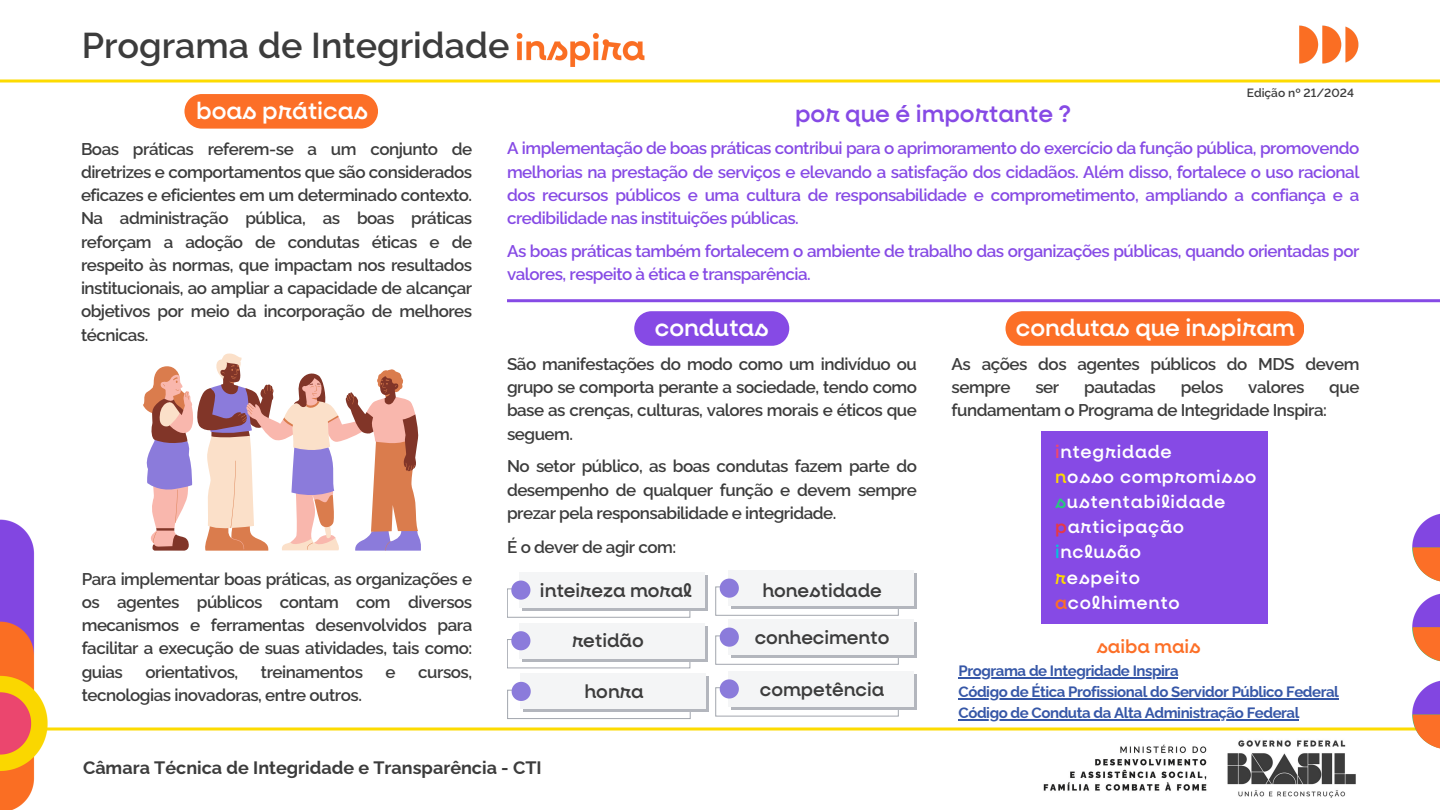
<style>
.page{position:relative;width:1440px;height:810px;background:#fff}
.page>*{position:absolute;margin:0;border:0;box-sizing:border-box;transform-origin:0 0}
.t1{font:600 36px "Rawline";color:#3c3c3c}
.t2{font:500 24px "Neulis";color:#fff}
.t3{font:500 24px "Neulis";color:#864ae5}
.t4{font:500 19px "Neulis";color:#3c3c3c}
.t5{font:500 19px "Neulis";color:#fc6f27}
.t6{font:500 18.3px/25.2px "Neulis";letter-spacing:.045em;color:#fff}
.t7{font:700 18px "Rawline";color:#3c3c3c}
.t8{font:600 17px/23.2px "Rawline";letter-spacing:-.025em;color:#3c3c3c;text-align:justify}
.t9{font:600 17px/23.3px "Rawline";letter-spacing:-.025em;color:#864ae5;text-align:justify}
.t10{font:700 15px "Rawline";letter-spacing:-.025em;color:#3657a7}
.t11{font:600 12px "Rawline";color:#3c3c3c}
.s1{color:#ef476e}
.s2{color:#fddb00}
.s3{color:#26cd7b}
.s4{color:#e63946}
.s5{color:#04c2dc}
.s6{color:#fc6f27}
</style>
<div class="page">
<hr style="left:0;top:80px;width:1440px;height:2px;background:#fddb00">
<img style="left:1043px;top:740px;width:313px;height:58px">
<img style="left:516px;top:33px;width:129px;height:33px">
<hr style="left:0;top:728px;width:1440px;height:2px;background:#fddb00">
<img style="left:1299px;top:25px;width:60px;height:39px">
<img style="left:0;top:519px;width:55px;height:291px">
<svg style="left:143px;top:353px;width:278px;height:198px"></svg>
<svg style="left:153px;top:365px;width:261px;height:186px"></svg>
<hr style="left:507px;top:299px;width:933px;height:3px;background:#864ae5">
<img style="left:1412px;top:598px;width:28px;height:37px">
<svg style="left:1413px;top:627px;width:27px;height:35px"></svg>
<img style="left:1397px;top:680px;width:43px;height:51px">
<svg style="left:1413px;top:715px;width:27px;height:34px"></svg>
<img style="left:1412px;top:513px;width:28px;height:85px">
<svg style="left:1413px;top:547px;width:27px;height:37px"></svg>
<div style="left:507px;top:589px;width:183px;height:29px;border:1px solid #a2a6ae"></div>
<div style="left:523px;top:575px;width:185px;height:36px;background:#b3b6bd"></div>
<div style="left:520px;top:572px;width:185px;height:36px;background:#f4f5f6"></div>
<svg style="left:511px;top:581px;width:19px;height:19px"></svg>
<div style="left:1042px;top:431px;width:226px;height:193px;background:#864ae5"></div>
<svg style="left:184px;top:94px;width:194px;height:35px;background:#fc7632"></svg>
<svg style="left:634px;top:311px;width:155px;height:35px;background:#8d54e6"></svg>
<svg style="left:1006px;top:311px;width:298px;height:35px;background:#fc732e"></svg>
<div style="left:715px;top:587px;width:184px;height:29px;border:1px solid #a2a6ae"></div>
<div style="left:731px;top:573px;width:185px;height:36px;background:#b3b6bd"></div>
<div style="left:728px;top:570px;width:185px;height:36px;background:#f4f5f6"></div>
<svg style="left:720px;top:579px;width:19px;height:19px"></svg>
<div style="left:507px;top:639px;width:183px;height:29px;border:1px solid #a2a6ae"></div>
<div style="left:523px;top:626px;width:185px;height:36px;background:#b3b6bd"></div>
<div style="left:520px;top:623px;width:185px;height:36px;background:#f4f5f6"></div>
<svg style="left:511px;top:631px;width:19px;height:19px"></svg>
<div style="left:715px;top:636px;width:184px;height:29px;border:1px solid #a2a6ae"></div>
<div style="left:731px;top:622px;width:185px;height:36px;background:#b3b6bd"></div>
<div style="left:728px;top:619px;width:185px;height:36px;background:#f4f5f6"></div>
<svg style="left:720px;top:628px;width:19px;height:19px"></svg>
<div style="left:507px;top:690px;width:183px;height:29px;border:1px solid #a2a6ae"></div>
<div style="left:523px;top:676px;width:185px;height:36px;background:#b3b6bd"></div>
<div style="left:520px;top:673px;width:185px;height:36px;background:#f4f5f6"></div>
<svg style="left:512px;top:682px;width:19px;height:19px"></svg>
<div style="left:715px;top:687px;width:184px;height:29px;border:1px solid #a2a6ae"></div>
<div style="left:731px;top:674px;width:185px;height:36px;background:#b3b6bd"></div>
<div style="left:728px;top:671px;width:185px;height:36px;background:#f4f5f6"></div>
<svg style="left:720px;top:679px;width:19px;height:20px"></svg>
<hr style="left:958px;top:677px;width:220px;height:2px;background:#3657a7">
<hr style="left:958px;top:698px;width:381px;height:2px;background:#3657a7">
<hr style="left:958px;top:719px;width:341px;height:2px;background:#3657a7">
<p class="t1" style="left:82px;top:18px;width:429px">Programa de Integridade</p>
<h4 class="t2" style="left:196px;top:96px;width:173px">boas práticas</h4>
<h2 class="t8" style="left:81px;top:136px;width:393px">Boas práticas referem-se a um conjunto de diretrizes e comportamentos que são considerados eficazes e eficientes em um determinado contexto.<br>Na administração pública, as boas práticas reforçam a adoção de condutas éticas e de respeito às normas, que impactam nos resultados institucionais, ao ampliar a capacidade de alcançar objetivos por meio da incorporação de melhores técnicas.</h2>
<p class="t8" style="left:82px;top:566px;width:392px">Para implementar boas práticas, as organizações e os agentes públicos contam com diversos mecanismos e ferramentas desenvolvidos para facilitar a execução de suas atividades, tais como: guias</p>
<p class="t8" style="left:145px;top:659px;width:94px">orientativos,</p>
<p class="t8" style="left:261px;top:659px;width:104px">treinamentos</p>
<p class="t8" style="left:386px;top:659px;width:12px">e</p>
<p class="t8" style="left:418px;top:659px;width:55px">cursos,</p>
<p class="t8" style="left:82px;top:682px;width:282px">tecnologias inovadoras, entre outros.</p>
<h4 class="t11" style="left:1247px;top:83px;width:109px">Edição nº 21/2024</h4>
<h2 class="t3" style="left:795px;top:99px;width:277px">por que é importante ?</h2>
<h4 class="t9" style="left:507px;top:135px;width:854px">A implementação de boas práticas contribui para o aprimoramento do exercício da função pública, promovendo melhorias na prestação de serviços e elevando a satisfação dos cidadãos. Além disso, fortalece o uso racional dos recursos públicos e uma cultura de responsabilidade e comprometimento, ampliando a confiança e a credibilidade nas instituições públicas.</h4>
<p class="t9" style="left:507px;top:238px;width:854px">As boas práticas também fortalecem o ambiente de trabalho das organizações públicas, quando orientadas por valores, respeito à ética e transparência.</p>
<h4 class="t2" style="left:655px;top:313px;width:115px">condutas</h4>
<h4 class="t8" style="left:507px;top:350px;width:411px">São manifestações do modo como um indivíduo ou grupo se comporta perante a sociedade, tendo como base as crenças, culturas, valores morais e éticos que seguem.</h4>
<h3 class="t8" style="left:507px;top:453px;width:411px">No setor público, as boas condutas fazem parte do desempenho de qualquer função e devem sempre prezar pela responsabilidade e integridade.</h3>
<p class="t2" style="left:1016px;top:313px;width:280px">condutas que inspiram</p>
<p class="t8" style="left:952px;top:350px;width:409px">As ações dos agentes públicos do MDS devem sempre</p>
<p class="t8" style="left:1035px;top:374px;width:25px">ser</p>
<p class="t8" style="left:1084px;top:374px;width:73px">pautadas</p>
<p class="t8" style="left:1181px;top:374px;width:44px">pelos</p>
<p class="t8" style="left:1248px;top:374px;width:58px">valores</p>
<p class="t8" style="left:1329px;top:374px;width:32px">que</p>
<p class="t8" style="left:952px;top:397px;width:377px">fundamentam o Programa de Integridade Inspira:</p>
<h2 class="t6" style="left:1055px;top:439px;width:203px"><span class="s1">i</span>ntegridade<br><span class="s2">n</span>osso compromisso <span class="s3">s</span>ustentabilidade <span class="s4">p</span>articipação <span class="s5">i</span>nclusão<br><span class="s2">r</span>espeito <span class="s6">a</span>colhimento</h2>
<p class="t8" style="left:507px;top:534px;width:170px">É o dever de agir com:</p>
<h4 class="t4" style="left:540px;top:578px;width:153px">inteireza moral</h4>
<h4 class="t4" style="left:762px;top:578px;width:121px">honestidade</h4>
<p class="t4" style="left:572px;top:629px;width:73px">retidão</p>
<h3 class="t4" style="left:755px;top:625px;width:136px">conhecimento</h3>
<p class="t4" style="left:585px;top:680px;width:60px">honra</p>
<h3 class="t4" style="left:760px;top:677px;width:126px">competência</h3>
<p class="t5" style="left:1097px;top:634px;width:105px">saiba mais</p>
<p class="t10" style="left:958px;top:659px;width:222px">Programa de Integridade Inspira</p>
<h3 class="t10" style="left:958px;top:680px;width:382px">Código de Ética Profissional do Servidor Público Federal</h3>
<p class="t10" style="left:958px;top:701px;width:343px">Código de Conduta da Alta Administração Federal</p>
<h4 class="t7" style="left:83px;top:754px;width:460px">Câmara Técnica de Integridade e Transparência - CTI</h4>
</div>
